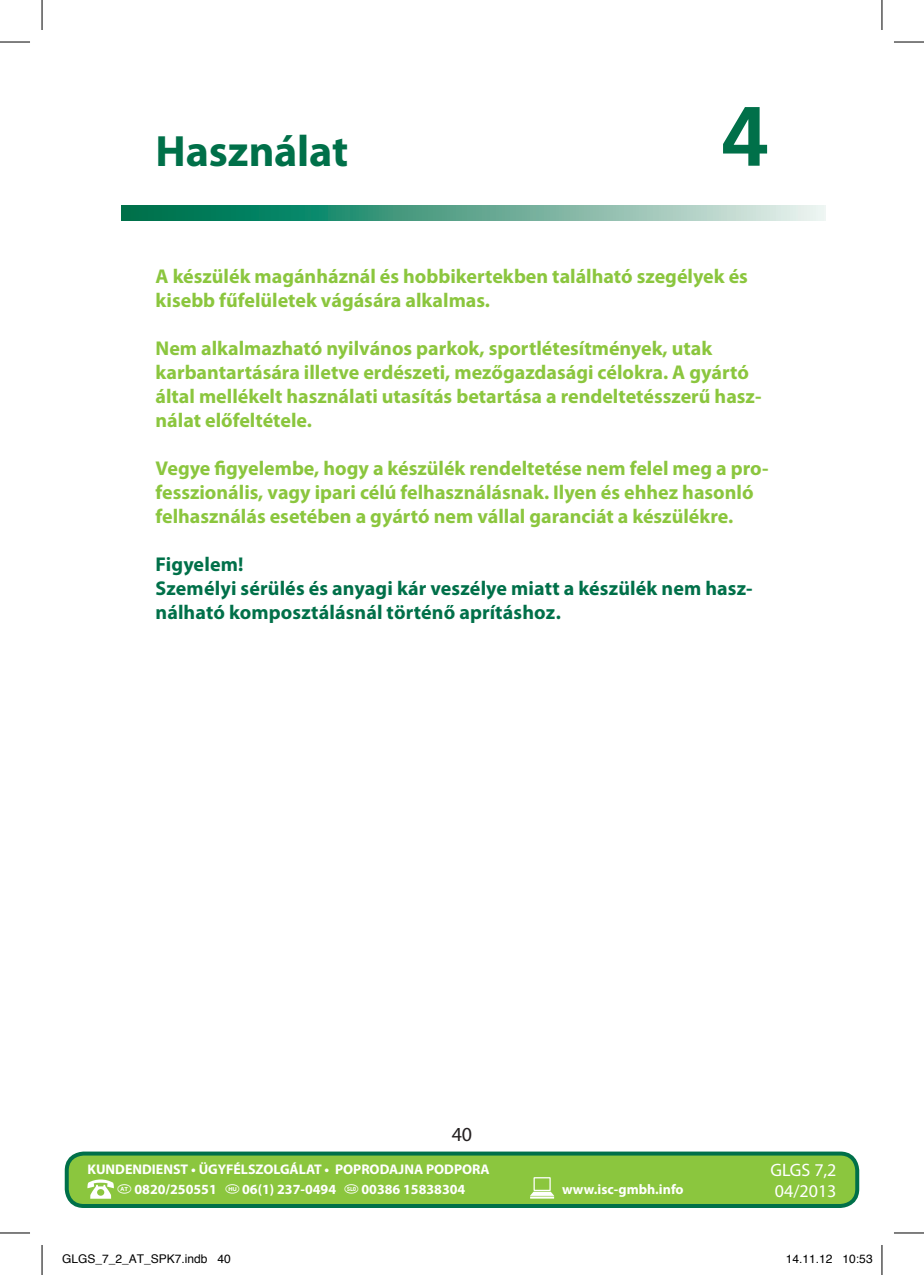
<style>
.page{position:relative;width:924px;height:1275px;background:#fff}
.page>*{position:absolute;margin:0;border:0;box-sizing:border-box;transform-origin:0 0}
.t1{font:700 84px "Frutiger";color:#007049}
.t2{font:700 44px "Myriad Pro";letter-spacing:-.005em;color:#007049}
.t3{font:700 20px/24px "Myriad Pro";color:#8bc63e}
.t4{font:700 20px/24px "Myriad Pro";letter-spacing:.005em;color:#007049}
.t5{font:20px "Myriad Pro";color:#231f20}
.t6{font:18px/21.6px "Myriad Pro";color:#fff}
.t7{font:700 14px/19.6px "Myriad Pro";color:#fff;text-align:center}
.t8{font:12px "Helvetica";color:#000}
</style>
<div class="page">
<svg style="left:122px;top:205px;width:703px;height:16px;background:#60a993"></svg>
<div style="left:67px;top:1153px;width:789px;height:53px;background:#8bc63e;border-radius:17px"></div>
<div style="left:65px;top:1151px;width:793px;height:57px;border:4px solid #007049;border-radius:17px"></div>
<svg style="left:530px;top:1177px;width:24px;height:21px"></svg>
<svg style="left:87px;top:1179px;width:27px;height:19px"></svg>
<hr style="left:0;top:42px;width:30px;height:1px;background:#000">
<hr style="left:893px;top:42px;width:30px;height:1px;background:#000">
<hr style="left:0;top:1232px;width:30px;height:1px;background:#000">
<hr style="left:893px;top:1232px;width:30px;height:1px;background:#000">
<hr style="left:42px;top:0;width:1px;height:30px;background:#000">
<hr style="left:42px;top:1245px;width:1px;height:30px;background:#000">
<hr style="left:881px;top:0;width:1px;height:30px;background:#000">
<hr style="left:881px;top:1245px;width:1px;height:30px;background:#000">
<h2 class="t2" style="left:155px;top:126px;width:194px">Használat</h2>
<h1 class="t1" style="left:721px;top:87px;width:48px">4</h1>
<p class="t3" style="left:155px;top:264px;width:593px">A készülék magánháznál és hobbikertekben található szegélyek és kisebb fűfelületek vágására alkalmas.</p>
<p class="t3" style="left:155px;top:336px;width:607px">Nem alkalmazható nyilvános parkok, sportlétesítmények, utak karbantartására illetve erdészeti, mezőgazdasági célokra. A gyártó által mellékelt használati utasítás betartása a rendeltetésszerű hasz&shy;nálat előfeltétele.</p>
<p class="t3" style="left:155px;top:456px;width:614px">Vegye figyelembe, hogy a készülék rendeltetése nem felel meg a pro&shy;fesszionális, vagy ipari célú felhasználásnak. Ilyen és ehhez hasonló felhasználás esetében a gyártó nem vállal garanciát a készülékre.</p>
<p class="t4" style="left:155px;top:552px;width:598px">Figyelem!<br>Személyi sérülés és anyagi kár veszélye miatt a készülék nem hasz&shy;nálható komposztálásnál történő aprításhoz.</p>
<p class="t5" style="left:451px;top:1123px;width:22px">40</p>
<p class="t7" style="left:87px;top:1160px;width:403px">KUNDENDIENST • ÜGYFÉLSZOLGÁLAT • POPRODAJNA PODPORA <sup>u</sup> 0820/250551 <sup>@</sup> 06(1) 237-0494 <sup>X</sup> 00386 15838304</p>
<p class="t7" style="left:562px;top:1179px;width:123px">www.isc-gmbh.info</p>
<p class="t6" style="left:770px;top:1159px;width:67px">GLGS 7,2<br>04/2013</p>
<p class="t8" style="left:62px;top:1249px;width:170px">GLGS_7_2_AT_SPK7.indb 40</p>
<p class="t8" style="left:785px;top:1249px;width:88px">14.11.12 10:53</p>
</div>
